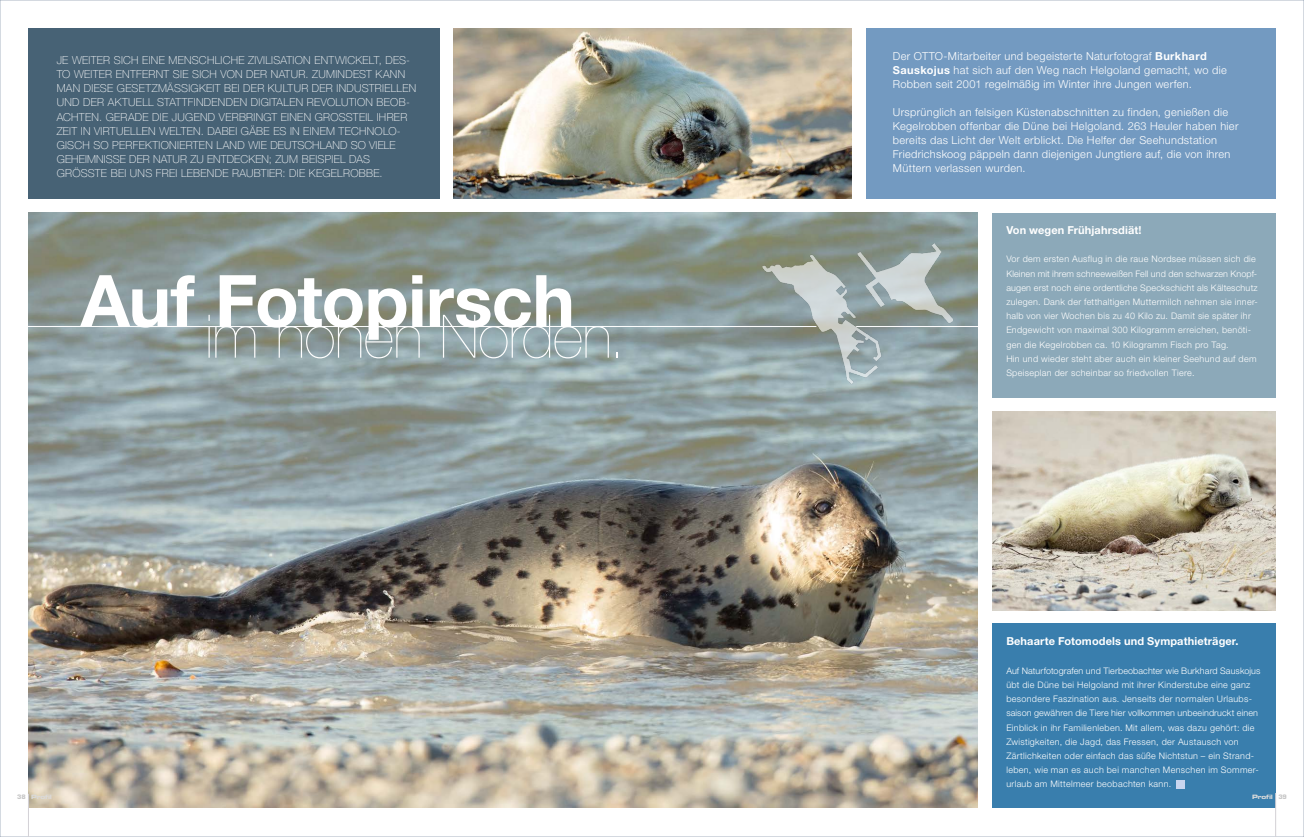
<style>
.page{position:relative;width:1304px;height:837px;background:#fff}
.page>*{position:absolute;margin:0;border:0;box-sizing:border-box;transform-origin:0 0}
.t1{font:700 72px "Helvetica Neue LT Std";letter-spacing:-.01em;color:#fff}
.t2{font:200 60px "Helvetica Neue LT Std";letter-spacing:-.015em;color:#fff}
.t3{font:100 11px/14.2px "Helvetica Neue LT Std";letter-spacing:.03em;color:#fff}
.t4{font:300 11px/14px "Helvetica Neue LT Std";letter-spacing:.03em;color:#fff}
.t5{font:700 11px "Helvetica Neue LT Std";letter-spacing:.01em;color:#fff}
.t6{font:300 9px/14.2px "Helvetica Neue LT Std";letter-spacing:.035em;color:#fff}
.t7{font:6px "Eurostile LT Std Bold Ex 2";letter-spacing:-.05em;color:#dadada}
.s1{font-weight:700}
.s2{font-family:"Eurostile LT Std";font-weight:700;color:#c6c6c6}
</style>
<div class="page">
<img style="left:29px;top:213px;width:949px;height:594px">
<div style="left:992px;top:213px;width:284px;height:184px;background:#8ca9b9"></div>
<div style="left:28px;top:28px;width:411px;height:170px;background:#476275"></div>
<div style="left:866px;top:28px;width:410px;height:170px;background:#739ac1"></div>
<img style="left:454px;top:28px;width:397px;height:170px">
<div style="left:992px;top:623px;width:284px;height:184px;background:#397ead"></div>
<hr style="left:0;top:326px;width:816px;height:1px;background:#fff">
<hr style="left:856px;top:326px;width:128px;height:1px;background:#fff">
<img style="left:992px;top:411px;width:284px;height:198px">
<div style="left:1176px;top:780px;width:9px;height:8px;background:#c8d5ef"></div>
<img style="left:763px;top:243px;width:189px;height:152px">
<hr style="left:28px;top:793px;width:1px;height:43px;background:#d3d1d6">
<hr style="left:1275px;top:792px;width:1px;height:44px;background:#d3d1d6">
<p class="t3" style="left:57px;top:53px;width:361px">JE WEITER SICH EINE MENSCHLICHE ZIVILISATION ENTWICKELT, DES-TO WEITER ENTFERNT SIE SICH VON DER NATUR. ZUMINDEST KANN MAN DIESE GESETZMÄSSIGKEIT BEI DER KULTUR DER INDUSTRIELLEN UND DER AKTUELL STATTFINDENDEN DIGITALEN REVOLUTION BEOB-ACHTEN. GERADE DIE JUGEND VERBRINGT EINEN GROSSTEIL IHRER ZEIT IN VIRTUELLEN WELTEN. DABEI GÄBE ES IN EINEM TECHNOLO-GISCH SO PERFEKTIONIERTEN LAND WIE DEUTSCHLAND SO VIELE GEHEIMNISSE DER NATUR ZU ENTDECKEN; ZUM BEISPIEL DAS GRÖSSTE BEI UNS FREI LEBENDE RAUBTIER: DIE KEGELROBBE.</p>
<h1 class="t1" style="left:81px;top:256px;width:496px">Auf Fotopirsch</h1>
<h2 class="t2" style="left:205px;top:302px;width:422px">im hohen Norden.</h2>
<p class="t4" style="left:893px;top:49px;width:335px">Der OTTO-Mitarbeiter und begeisterte Naturfotograf <span class="s1">Burkhard<br>Sauskojus</span> hat sich auf den Weg nach Helgoland gemacht, wo die<br>Robben seit 2001 regelmäßig im Winter ihre Jungen werfen.</p>
<p class="t4" style="left:893px;top:105px;width:347px">Ursprünglich an felsigen Küstenabschnitten zu finden, genießen die Kegelrobben offenbar die Düne bei Helgoland. 263 Heuler haben hier bereits das Licht der Welt erblickt. Die Helfer der Seehundstation Friedrichskoog päppeln dann diejenigen Jungtiere auf, die von ihren Müttern verlassen wurden.</p>
<p class="t5" style="left:1006px;top:223px;width:137px">Von wegen Frühjahrsdiät!</p>
<p class="t6" style="left:1006px;top:252px;width:253px">Vor dem ersten Ausflug in die raue Nordsee müssen sich die Kleinen mit ihrem schneeweißen Fell und den schwarzen Knopf-- augen erst noch eine ordentliche Speckschicht als Kälteschutz zulegen. Dank der fetthaltigen Muttermilch nehmen sie inner&shy;halb von vier Wochen bis zu 40 Kilo zu. Damit sie später ihr Endgewicht von maximal 300 Kilogramm erreichen, benöti&shy;gen die Kegelrobben ca. 10 Kilogramm Fisch pro Tag.<br>Hin und wieder steht aber auch ein kleiner Seehund auf dem Speiseplan der scheinbar so friedvollen Tiere.</p>
<p class="t5" style="left:1006px;top:634px;width:234px">Behaarte Fotomodels und Sympathieträger.</p>
<p class="t6" style="left:1006px;top:663px;width:256px">Auf Naturfotografen und Tierbeobachter wie Burkhard Sauskojus übt die Düne bei Helgoland mit ihrer Kinderstube eine ganz besondere Faszination aus. Jenseits der normalen Urlaubs&shy;saison gewähren die Tiere hier vollkommen unbeeindruckt einen Einblick in ihr Familienleben. Mit allem, was dazu gehört: die Zwistigkeiten, die Jagd, das Fressen, der Austausch von Zärtlichkeiten oder einfach das süße Nichtstun – ein Strand&shy;leben, wie man es auch bei manchen Menschen im Sommer&shy;urlaub am Mittelmeer beobachten kann.</p>
<p class="t7" style="left:17px;top:792px;width:36px"><span class="s2">38</span> Profil</p>
<p class="t7" style="left:1252px;top:792px;width:36px">Profil <span class="s2">39</span></p>
</div>
